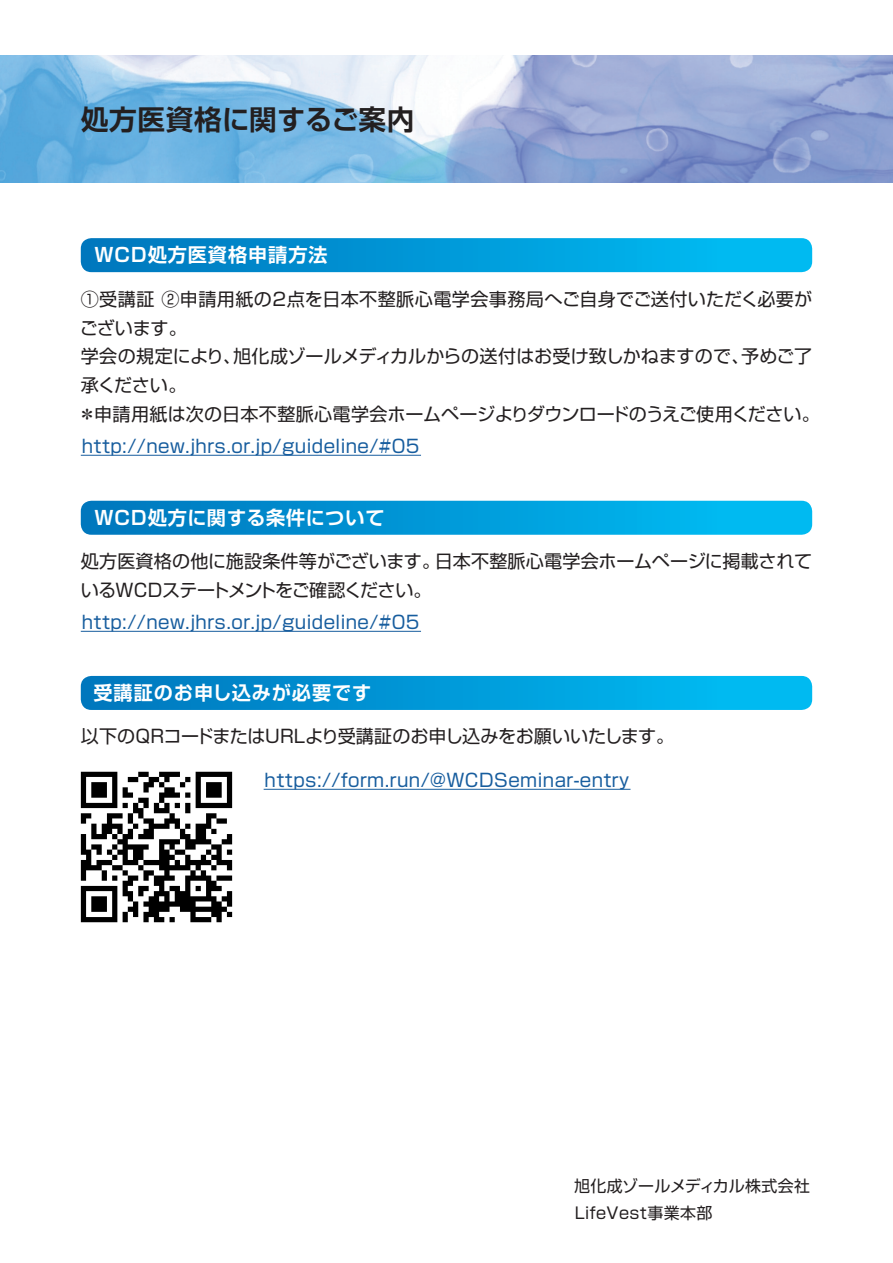
<style>
.page{position:relative;width:893px;height:1263px;background:#fff}
.page>*{position:absolute;margin:0;border:0;box-sizing:border-box;transform-origin:0 0}
.t1{font:700 27.6px "Shin Go Pro De";letter-spacing:.025em;color:#231f20}
.t2{font:700 19.2px "Shin Go Pro De";letter-spacing:.05em;color:#fff}
.t3{font:18px/28.7px "Shin Go Pro";letter-spacing:-.005em;color:#231f20}
.t4{font:18px "Shin Go Pro";letter-spacing:.025em;color:#175d9e}
.t5{font:15.9px/26.5px "Shin Go Pro";letter-spacing:.025em;color:#231f20}
</style>
<div class="page">
<svg style="left:81px;top:238px;width:731px;height:34px;background:#029bd9"></svg>
<hr style="left:81px;top:455px;width:340px;height:1px;background:#175d9e">
<svg style="left:81px;top:501px;width:731px;height:34px;background:#029bd9"></svg>
<svg style="left:81px;top:676px;width:731px;height:34px;background:#019bd9"></svg>
<hr style="left:81px;top:631px;width:340px;height:1px;background:#175d9e">
<hr style="left:264px;top:789px;width:366px;height:1px;background:#175d9e">
<img style="left:0;top:55px;width:893px;height:128px">
<img style="left:80px;top:771px;width:153px;height:152px">
<h1 class="t1" style="left:81px;top:96px;width:335px">処方医資格に関するご案内</h1>
<p class="t2" style="left:94px;top:239px;width:235px">WCD処方医資格申請方法</p>
<p class="t3" style="left:78px;top:283px;width:743px">①受講証 ②申請用紙の2点を日本不整脈心電学会事務局へご自身でご送付いただく必要がございます。<br>学会の規定により、旭化成ゾールメディカルからの送付はお受け致しかねますので、予めご了承ください。<br>＊申請用紙は次の日本不整脈心電学会ホームページよりダウンロードのうえご使用ください。</p>
<p class="t4" style="left:82px;top:431px;width:339px">http://new.jhrs.or.jp/guideline/#05</p>
<p class="t2" style="left:94px;top:502px;width:292px">WCD処方に関する条件について</p>
<p class="t3" style="left:81px;top:545px;width:733px">処方医資格の他に施設条件等がございます。日本不整脈心電学会ホームページに掲載されているWCDステートメントをご確認ください。</p>
<p class="t4" style="left:82px;top:607px;width:339px">http://new.jhrs.or.jp/guideline/#05</p>
<p class="t2" style="left:94px;top:677px;width:279px">受講証のお申し込みが必要です</p>
<p class="t3" style="left:81px;top:720px;width:595px">以下のQRコードまたはURLより受講証のお申し込みをお願いいたします。</p>
<p class="t4" style="left:265px;top:765px;width:366px">https://form.run/@WCDSeminar-entry</p>
<p class="t5" style="left:574px;top:1171px;width:237px">旭化成ゾールメディカル株式会社<br>LifeVest事業本部</p>
</div>
